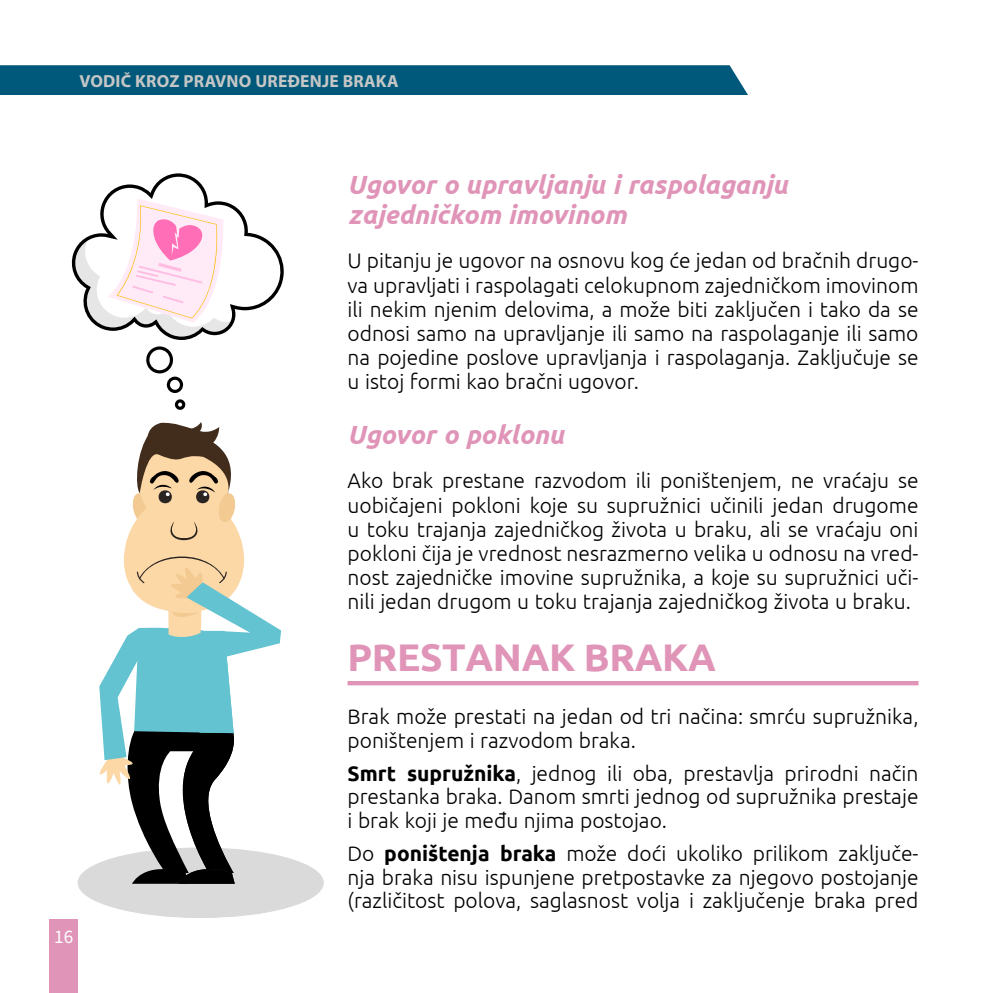
<style>
.page{position:relative;width:993px;height:993px;background:#fff}
.page>*{position:absolute;margin:0;border:0;box-sizing:border-box;transform-origin:0 0}
.t1{font:700 38.5px "Ubuntu";letter-spacing:-.01em;color:#e094b7}
.t2{font:italic 700 26.25px/30.1px "Ubuntu";color:#e094b7}
.t3{font:300 21px/24.2px "Ubuntu";color:#000;text-align:justify}
.t4{font:19.25px "Source Sans Pro";color:#fff}
.t5{font:700 17.5px "Myriad Pro";letter-spacing:.01em;color:#c6c6c6}
.s1{font-weight:700}
</style>
<div class="page">
<div style="left:0;top:65px;width:747px;height:30px;background:#00597a"></div>
<div style="left:50px;top:919px;width:28px;height:73px;background:#e094b7"></div>
<div style="left:78px;top:847px;width:245px;height:70px;background:#dadada;border-radius:50%"></div>
<div style="left:347px;top:680px;width:571px;height:5px;background:#e094b7"></div>
<svg style="left:91px;top:422px;width:190px;height:461px"></svg>
<svg style="left:146px;top:346px;width:37px;height:47px"></svg>
<svg style="left:174px;top:399px;width:11px;height:10px"></svg>
<svg style="left:71px;top:173px;width:213px;height:167px"></svg>
<p class="t5" style="left:79px;top:69px;width:320px">VODIČ KROZ PRAVNO UREĐENJE BRAKA</p>
<p class="t4" style="left:54px;top:924px;width:21px">16</p>
<p class="t2" style="left:347px;top:169px;width:441px">Ugovor o upravljanju i raspolaganju zajedničkom imovinom</p>
<p class="t3" style="left:347px;top:248px;width:572px">U pitanju je ugovor na osnovu kog će jedan od bračnih drugo&shy;va upravljati i raspolagati celokupnom zajedničkom imovinom ili nekim njenim delovima, a može biti zaključen i tako da se odnosi samo na upravljanje ili samo na raspolaganje ili samo na pojedine poslove upravljanja i raspolaganja. Zaključuje se u istoj formi kao bračni ugovor.</p>
<p class="t2" style="left:347px;top:419px;width:218px">Ugovor o poklonu</p>
<p class="t3" style="left:347px;top:468px;width:572px">Ako brak prestane razvodom ili poništenjem, ne vraćaju se uobičajeni pokloni koje su supružnici učinili jedan drugome u toku trajanja zajedničkog života u braku, ali se vraćaju oni pokloni čija je vrednost nesrazmerno velika u odnosu na vred&shy;nost zajedničke imovine supružnika, a koje su supružnici uči&shy;nili jedan drugom u toku trajanja zajedničkog života u braku.</p>
<h1 class="t1" style="left:347px;top:633px;width:370px">PRESTANAK BRAKA</h1>
<p class="t3" style="left:347px;top:704px;width:572px">Brak može prestati na jedan od tri načina: smrću supružnika, poništenjem i razvodom braka.</p>
<p class="t3" style="left:347px;top:760px;width:572px"><span class="s1">Smrt supružnika</span>, jednog ili oba, prestavlja prirodni način prestanka braka. Danom smrti jednog od supružnika prestaje i brak koji je među njima postojao.</p>
<p class="t3" style="left:347px;top:840px;width:572px">Do <span class="s1">poništenja braka</span> može doći ukoliko prilikom zaključe&shy;nja braka nisu ispunjene pretpostavke za njegovo postojanje (različitost polova, saglasnost volja i zaključenje braka pred</p>
</div>
